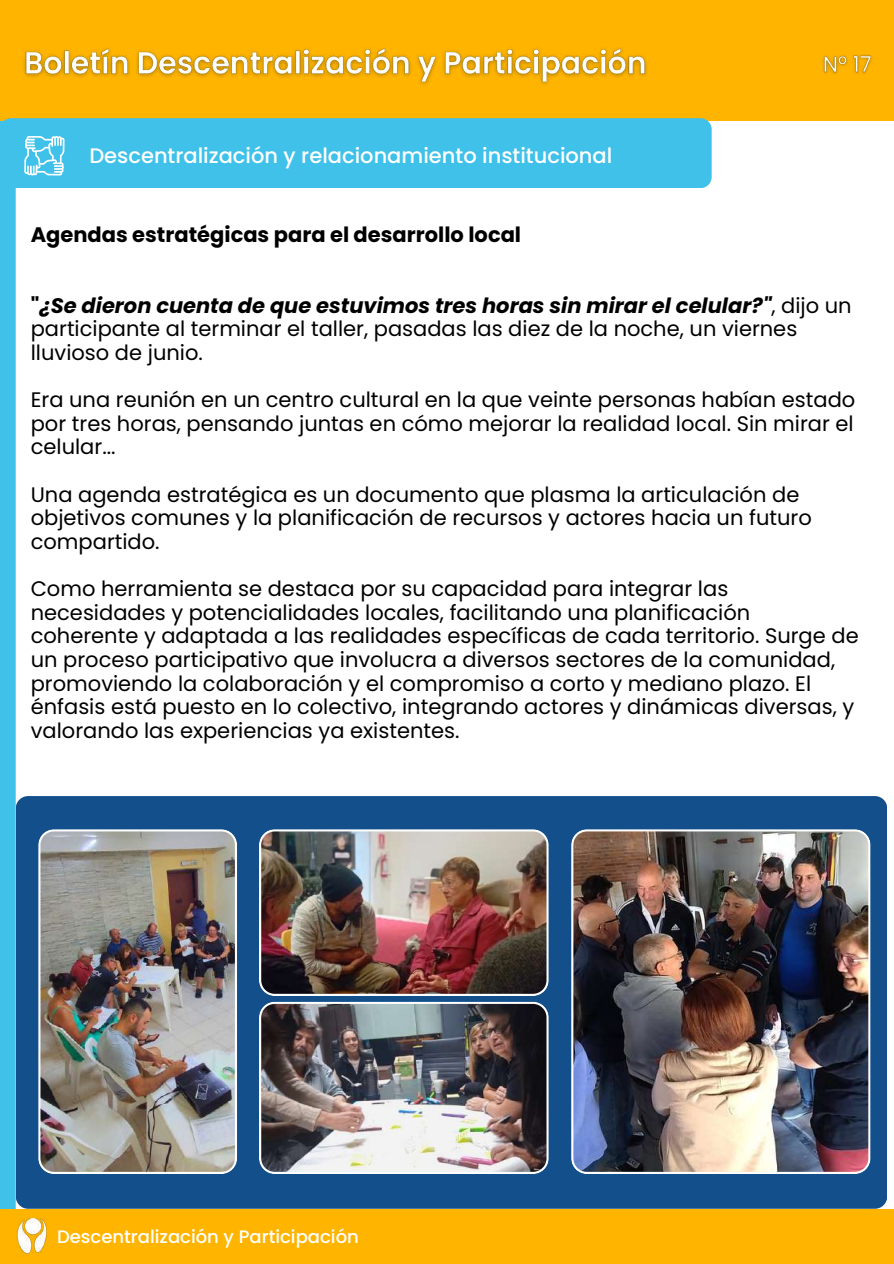
<style>
.page{position:relative;width:894px;height:1264px;background:#fff}
.page>*{position:absolute;margin:0;border:0;box-sizing:border-box;transform-origin:0 0}
.t1{font:21px/23.7px "Poppins";color:#000}
.t2{font:500 21px "Poppins";color:#fff}
.t3{font:700 21px "Poppins";color:#000}
.t4{font:500 18px "Poppins";color:#fff}
.s1{font-weight:700}
.s2{font-weight:700;font-style:italic}
</style>
<div class="page">
<div style="left:0;top:117px;width:16px;height:1109px;background:#3fc1e9"></div>
<div style="left:0;top:0;width:893px;height:120px;background:#ffb500"></div>
<div style="left:0;top:118px;width:711px;height:70px;background:#3fc1e9;border-radius:11px"></div>
<svg style="left:24px;top:136px;width:41px;height:39px"></svg>
<div style="left:16px;top:796px;width:870px;height:412px;background:#13508b;border-radius:12px"></div>
<div style="left:0;top:1208px;width:893px;height:55px;background:#ffb500"></div>
<img style="left:259px;top:829px;width:289px;height:166px">
<img style="left:38px;top:829px;width:199px;height:344px">
<img style="left:571px;top:829px;width:299px;height:344px">
<img style="left:259px;top:1001px;width:289px;height:172px">
<img style="left:23px;top:47px;width:624px;height:38px">
<img style="left:823px;top:54px;width:49px;height:20px">
<p class="t2" style="left:89px;top:140px;width:524px">Descentralización y relacionamiento institucional</p>
<p class="t3" style="left:31px;top:219px;width:491px">Agendas estratégicas para el desarrollo local</p>
<p class="t1" style="left:31px;top:293px;width:822px"><span class="s1">"</span><span class="s2">¿Se dieron cuenta de que estuvimos tres horas sin mirar el celular?"</span>, dijo un participante al terminar el taller, pasadas las diez de la noche, un viernes lluvioso de junio.</p>
<p class="t1" style="left:31px;top:388px;width:825px;text-align:justify">Era una reunión en un centro cultural en la que veinte personas habían estado por tres horas, pensando juntas en cómo mejorar la realidad local. Sin mirar el celular...</p>
<p class="t1" style="left:31px;top:482px;width:782px">Una agenda estratégica es un documento que plasma la articulación de objetivos comunes y la planificación de recursos y actores hacia un futuro compartido.</p>
<p class="t1" style="left:31px;top:577px;width:829px">Como herramienta se destaca por su capacidad para integrar las necesidades y potencialidades locales, facilitando una planificación coherente y adaptada a las realidades específicas de cada territorio. Surge de un proceso participativo que involucra a diversos sectores de la comunidad, promoviendo la colaboración y el compromiso a corto y mediano plazo. El énfasis está puesto en lo colectivo, integrando actores y dinámicas diversas, y valorando las experiencias ya existentes.</p>
<p class="t4" style="left:57px;top:1224px;width:303px">Descentralización y Participación</p>
</div>
